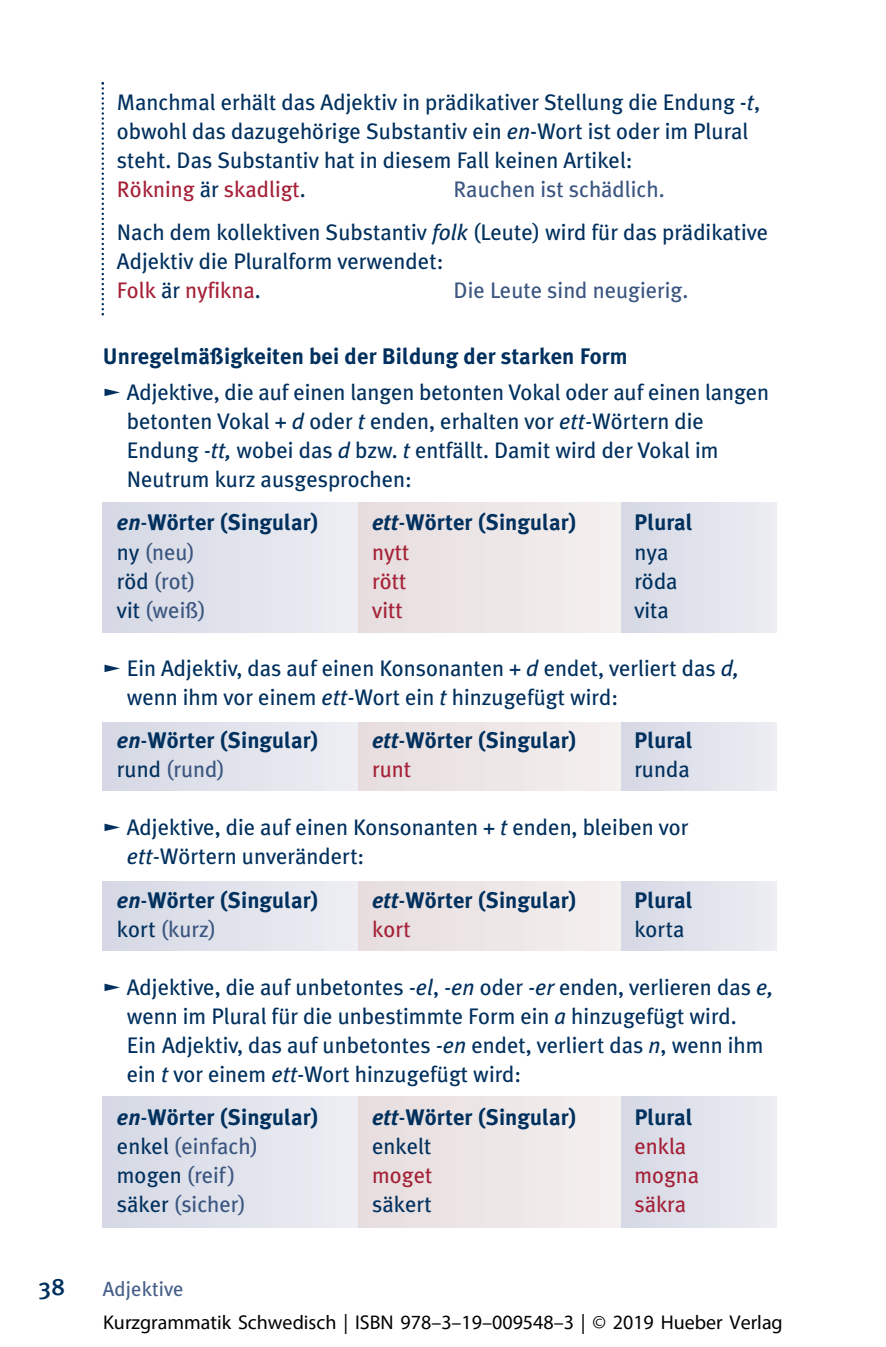
<style>
.page{position:relative;width:886px;height:1347px;background:#fff}
.page>*{position:absolute;margin:0;border:0;box-sizing:border-box;transform-origin:0 0}
.t1{font:500 24px "Meta Plus";color:#00305e}
.t2{font:22.5px/29px "Meta Plus";color:#00305e}
.t3{font:700 22.5px "Meta Plus";letter-spacing:.005em;color:#00305e}
.t4{font:22.5px "Meta Plus";color:#3b5680}
.t5{font:22.5px "Meta Plus";color:#a52138}
.t6{font:20.5px "Meta Plus";letter-spacing:.005em;color:#475f88}
.t7{font:20px "Myriad Pro";color:#000}
.s1{font-style:italic}
.s2{color:#a52138}
.s3{color:#3b5680}
.s4{font-weight:400}
.s5{color:#00305e}
</style>
<div class="page">
<div style="left:103px;top:502px;width:256px;height:130px;background:#e0e3ec"></div>
<div style="left:359px;top:502px;width:268px;height:130px;background:#eee7e7"></div>
<div style="left:622px;top:502px;width:154px;height:130px;background:#e0e2ec"></div>
<div style="left:103px;top:722px;width:256px;height:69px;background:#e0e3ec"></div>
<div style="left:359px;top:722px;width:268px;height:69px;background:#eee7e7"></div>
<div style="left:622px;top:722px;width:154px;height:69px;background:#e0e3ec"></div>
<div style="left:103px;top:881px;width:256px;height:69px;background:#e0e3ec"></div>
<div style="left:359px;top:881px;width:268px;height:69px;background:#eee7e7"></div>
<div style="left:622px;top:881px;width:154px;height:69px;background:#e0e3ec"></div>
<div style="left:103px;top:1096px;width:256px;height:131px;background:#e0e3ec"></div>
<div style="left:359px;top:1096px;width:268px;height:131px;background:#eee7e7"></div>
<div style="left:622px;top:1096px;width:154px;height:131px;background:#e0e2ec"></div>
<svg style="left:102px;top:82px;width:2px;height:233px"></svg>
<p class="t2" style="left:117px;top:89px;width:645px">Manchmal erhält das Adjektiv in prädikativer Stellung die Endung -<span class="s1">t</span>, obwohl das dazugehörige Substantiv ein <span class="s1">en</span>-Wort ist oder im Plural steht. Das Substantiv hat in diesem Fall keinen Artikel:<br><span class="s2">Rökning</span> är <span class="s2">skadligt</span>.</p>
<p class="t2" style="left:117px;top:169px;width:653px;line-height:43.5px;text-indent:337px"><span class="s3">Rauchen ist schädlich.<br></span>Nach dem kollektiven Substantiv <span class="s1">folk</span> (Leute) wird für das prädikative</p>
<p class="t2" style="left:117px;top:249px;width:328px">Adjektiv die Pluralform verwendet:<br><span class="s2">Folk</span> är <span class="s2">nyfikna</span>.</p>
<p class="t4" style="left:454px;top:282px;width:236px">Die Leute sind neugierig.</p>
<p class="t3" style="left:103px;top:347px;width:526px">Unregelmäßigkeiten bei der Bildung der starken Form</p>
<p class="t2" style="left:127px;top:379px;width:644px;text-indent:-24px">❑ Adjektive, die auf einen langen betonten Vokal oder auf einen langen betonten Vokal + <span class="s1">d</span> oder <span class="s1">t</span> enden, erhalten vor <span class="s1">ett-</span>Wörtern die Endung <span class="s1">-tt,</span> wobei das <span class="s1">d</span> bzw. <span class="s1">t</span> entfällt. Damit wird der Vokal im Neutrum kurz ausgesprochen:</p>
<p class="t3" style="left:117px;top:514px;width:203px"><span class="s1">en</span><span class="s4">-</span>Wörter (Singular)</p>
<p class="t3" style="left:372px;top:514px;width:206px"><span class="s1">ett</span><span class="s4">-</span>Wörter (Singular)</p>
<p class="t3" style="left:634px;top:514px;width:60px">Plural</p>
<p class="t4" style="left:117px;top:543px;width:80px"><span class="s5">ny</span> (neu)</p>
<p class="t5" style="left:372px;top:543px;width:39px">nytt</p>
<p class="t2" style="left:634px;top:539px;width:36px">nya</p>
<p class="t4" style="left:117px;top:572px;width:80px"><span class="s5">röd</span> (rot)</p>
<p class="t5" style="left:372px;top:572px;width:36px">rött</p>
<p class="t2" style="left:634px;top:568px;width:45px">röda</p>
<p class="t4" style="left:117px;top:601px;width:90px"><span class="s5">vit</span> (weiß)</p>
<p class="t5" style="left:372px;top:601px;width:32px">vitt</p>
<p class="t2" style="left:634px;top:597px;width:36px">vita</p>
<p class="t2" style="left:127px;top:655px;width:614px;text-indent:-24px">❑ Ein Adjektiv, das auf einen Konsonanten + <span class="s1">d</span> endet, verliert das <span class="s1">d, </span>wenn ihm vor einem <span class="s1">ett-</span>Wort ein <span class="s1">t</span> hinzugefügt wird:</p>
<p class="t3" style="left:117px;top:731px;width:203px"><span class="s1">en</span><span class="s4">-</span>Wörter (Singular)</p>
<p class="t3" style="left:372px;top:731px;width:206px"><span class="s1">ett</span><span class="s4">-</span>Wörter (Singular)</p>
<p class="t3" style="left:634px;top:731px;width:60px">Plural</p>
<p class="t4" style="left:117px;top:760px;width:110px"><span class="s5">rund</span> (rund)</p>
<p class="t5" style="left:372px;top:760px;width:41px">runt</p>
<p class="t2" style="left:634px;top:756px;width:57px">runda</p>
<p class="t2" style="left:127px;top:814px;width:563px;text-indent:-24px">❑ Adjektive, die auf einen Konsonanten + <span class="s1">t</span> enden, bleiben vor <span class="s1">ett-</span>Wörtern unverändert:</p>
<p class="t3" style="left:117px;top:891px;width:203px"><span class="s1">en</span><span class="s4">-</span>Wörter (Singular)</p>
<p class="t3" style="left:372px;top:891px;width:206px"><span class="s1">ett</span><span class="s4">-</span>Wörter (Singular)</p>
<p class="t3" style="left:634px;top:891px;width:60px">Plural</p>
<p class="t4" style="left:117px;top:920px;width:101px"><span class="s5">kort</span> (kurz)</p>
<p class="t5" style="left:372px;top:920px;width:40px">kort</p>
<p class="t2" style="left:634px;top:916px;width:52px">korta</p>
<p class="t2" style="left:127px;top:974px;width:648px;text-indent:-24px">❑ Adjektive, die auf unbetontes <span class="s1">-el</span>, <span class="s1">-en</span> oder <span class="s1">-er</span> enden, verlieren das <span class="s1">e, </span>wenn im Plural für die unbestimmte Form ein <span class="s1">a</span> hinzugefügt wird.<br>Ein Adjektiv, das auf unbetontes <span class="s1">-en</span> endet, verliert das <span class="s1">n</span>, wenn ihm ein <span class="s1">t</span> vor einem <span class="s1">ett-</span>Wort hinzugefügt wird:</p>
<p class="t3" style="left:117px;top:1108px;width:203px"><span class="s1">en</span><span class="s4">-</span>Wörter (Singular)</p>
<p class="t3" style="left:372px;top:1108px;width:206px"><span class="s1">ett</span><span class="s4">-</span>Wörter (Singular)</p>
<p class="t3" style="left:634px;top:1108px;width:60px">Plural</p>
<p class="t4" style="left:117px;top:1137px;width:143px"><span class="s5">enkel</span> (einfach)</p>
<p class="t2" style="left:372px;top:1133px;width:61px">enkelt</p>
<p class="t5" style="left:634px;top:1137px;width:53px">enkla</p>
<p class="t4" style="left:117px;top:1166px;width:120px"><span class="s5">mogen</span> (reif)</p>
<p class="t5" style="left:372px;top:1166px;width:62px">moget</p>
<p class="t5" style="left:634px;top:1166px;width:66px">mogna</p>
<p class="t4" style="left:117px;top:1195px;width:130px"><span class="s5">säker</span> (sicher)</p>
<p class="t2" style="left:372px;top:1191px;width:61px">säkert</p>
<p class="t5" style="left:634px;top:1195px;width:53px">säkra</p>
<p class="t1" style="left:39px;top:1277px;width:28px">38</p>
<p class="t6" style="left:103px;top:1280px;width:82px">Adjektive</p>
<p class="t7" style="left:103px;top:1309px;width:681px">Kurzgrammatik Schwedisch | ISBN 978–3–19–009548–3 | © 2019 Hueber Verlag</p>
</div>
